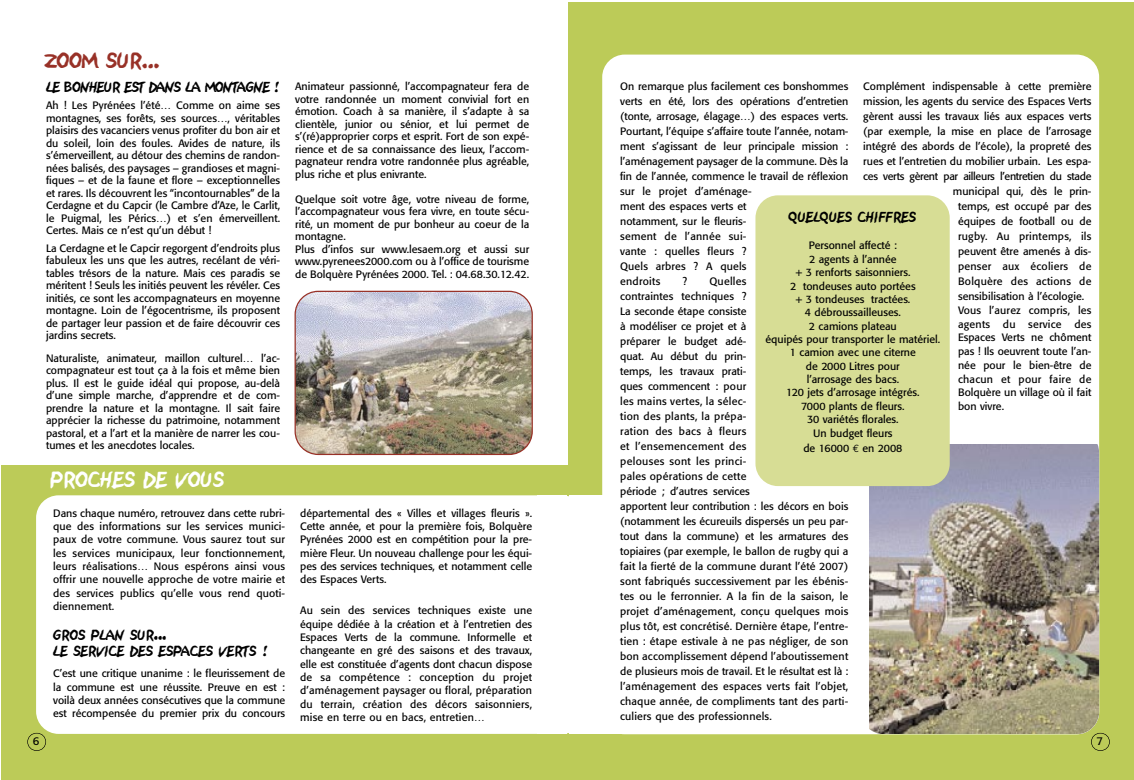
<style>
.page{position:relative;width:1134px;height:780px;background:#fff}
.page>*{position:absolute;margin:0;border:0;box-sizing:border-box;transform-origin:0 0}
.t1{font:18.75px "Sand";color:#fff}
.t2{font:18.75px "Sand";color:#983127}
.t3{font:12.5px/16.2px "Sand";color:#000}
.t4{font:12.5px "Sand";letter-spacing:-.035em;color:#000}
.t5{font:11.25px "Formata";color:#000}
.t6{font:10.62px/15px "Formata";color:#000;text-align:justify}
.t7{font:10.62px "Formata";letter-spacing:.025em;color:#000}
.t8{font:10.62px "Formata";letter-spacing:-.03em;color:#000}
.s1{font-family:"Euro Mono"}
</style>
<div class="page">
<div style="left:568px;top:2px;width:566px;height:778px;background:#bccb58"></div>
<div style="left:568px;top:495px;width:91px;height:239px;background:#fff"></div>
<div style="left:602px;top:55px;width:497px;height:679px;background:#fff;border-radius:22px"></div>
<img style="left:870px;top:444px;width:229px;height:289px">
<div style="left:755px;top:195px;width:195px;height:291px;background:#d7dd95;border-radius:22px"></div>
<div style="left:1091px;top:732px;width:19px;height:18px;border:1px solid #000;border-radius:9px"></div>
<div style="left:1px;top:465px;width:568px;height:315px;background:#bccb58"></div>
<div style="left:36px;top:495px;width:549px;height:238px;background:#fff;border-radius:23px"></div>
<img style="left:295px;top:291px;width:238px;height:164px">
<div style="left:27px;top:732px;width:19px;height:18px;border:1px solid #000;border-radius:9px"></div>
<p class="t2" style="left:44px;top:51px;width:115px">ZOOM SUR…</p>
<p class="t4" style="left:46px;top:80px;width:236px">LE BONHEUR EST DANS LA MONTAGNE !</p>
<p class="t6" style="left:46px;top:99px;width:236px;line-height:12.5px">Ah ! Les Pyrénées l’été… Comme on aime ses montagnes, ses forêts, ses sources…, véritables plaisirs des vacanciers venus profiter du bon air et du soleil, loin des foules. Avides de nature, ils s’émerveillent, au détour des chemins de randon&shy;nées balisés, des paysages – grandioses et magni&shy;fiques – et de la faune et flore – exceptionnelles et rares. Ils découvrent les “incontournables” de la Cerdagne et du Capcir (le Cambre d’Aze, le Carlit, le Puigmal, les Pérics…) et s’en émerveillent.<br>Certes. Mais ce n’est qu’un début !</p>
<p class="t6" style="left:46px;top:241px;width:236px;line-height:12.5px">La Cerdagne et le Capcir regorgent d’endroits plus fabuleux les uns que les autres, recélant de véri&shy;tables trésors de la nature. Mais ces paradis se méritent ! Seuls les initiés peuvent les révéler. Ces initiés, ce sont les accompagnateurs en moyenne montagne. Loin de l’égocentrisme, ils proposent de partager leur passion et de faire découvrir ces jardins secrets.</p>
<p class="t6" style="left:46px;top:351px;width:236px;line-height:12.5px">Naturaliste, animateur, maillon culturel… l’ac&shy;compagnateur est tout ça à la fois et même bien plus. Il est le guide idéal qui propose, au-delà d’une simple marche, d’apprendre et de com&shy;prendre la nature et la montagne. Il sait faire apprécier la richesse du patrimoine, notamment pastoral, et a l’art et la manière de narrer les cou&shy;tumes et les anecdotes locales.</p>
<p class="t1" style="left:51px;top:469px;width:175px">PROCHES DE VOUS</p>
<p class="t5" style="left:33px;top:734px;width:8px">6</p>
<p class="t6" style="left:53px;top:506px;width:234px;line-height:13.4px">Dans chaque numéro, retrouvez dans cette rubri&shy;que des informations sur les services munici&shy;paux de votre commune. Vous saurez tout sur les services municipaux, leur fonctionnement, leurs réalisations… Nous espérons ainsi vous offrir une nouvelle approche de votre mairie et des services publics qu’elle vous rend quoti&shy;diennement.</p>
<p class="t3" style="left:53px;top:627px;width:217px">GROS PLAN SUR...<br>LE SERVICE DES ESPACES VERTS !</p>
<p class="t6" style="left:53px;top:666px;width:234px;line-height:13.4px">C’est une critique unanime : le fleurissement de la commune est une réussite. Preuve en est : voilà deux années consécutives que la commune est récompensée du premier prix du concours</p>
<p class="t6" style="left:295px;top:80px;width:236px;line-height:12.5px">Animateur passionné, l’accompagnateur fera de votre randonnée un moment convivial fort en émotion. Coach à sa manière, il s’adapte à sa clientèle, junior ou sénior, et lui permet de s’(ré)approprier corps et esprit. Fort de son expé&shy;rience et de sa connaissance des lieux, l’accom&shy;pagnateur rendra votre randonnée plus agréable, plus riche et plus enivrante.</p>
<p class="t6" style="left:295px;top:192px;width:236px;line-height:12.5px;text-align:left">Quelque soit votre âge, votre niveau de forme, l’accompagnateur vous fera vivre, en toute sécu&shy;rité, un moment de pur bonheur au coeur de la montagne.<br>Plus d’infos sur www.lesaem.org et aussi sur www.pyrenees2000.com ou à l’office de tourisme de Bolquère Pyrénées 2000. Tel. : 04.68.30.12.42.</p>
<p class="t6" style="left:300px;top:506px;width:233px;line-height:13.4px">départemental des « Villes et villages fleuris ».<br>Cette année, et pour la première fois, Bolquère Pyrénées 2000 est en compétition pour la pre&shy;mière Fleur. Un nouveau challenge pour les équi&shy;pes des services techniques, et notamment celle des Espaces Verts.</p>
<p class="t6" style="left:300px;top:603px;width:234px;line-height:13.4px">Au sein des services techniques existe une équipe dédiée à la création et à l’entretien des Espaces Verts de la commune. Informelle et changeante en gré des saisons et des travaux, elle est constituée d’agents dont chacun dispose de sa compétence : conception du projet d’aménagement paysager ou floral, préparation du terrain, création des décors saisonniers, mise en terre ou en bacs, entretien…</p>
<p class="t6" style="left:620px;top:79px;width:230px;text-align:left">On remarque plus facilement ces bonshommes verts en été, lors des opérations d’entretien (tonte, arrosage, élagage…) des espaces verts.<br>Pourtant, l’équipe s’affaire toute l’année, notam&shy;ment s’agissant de leur principale mission : l’aménagement paysager de la commune. Dès la fin de l’année, commence le travail de réflexion sur le projet d’aménage-<br>ment des espaces verts et<br>notamment, sur le fleuris-<br>sement de l’année sui-<br>vante : quelles fleurs ?<br>Quels arbres ? A quels<br>endroits</p>
<p class="t6" style="left:863px;top:79px;width:230px">Complément indispensable à cette première</p>
<p class="t6" style="left:863px;top:94px;width:230px">mission, les agents du service des Espaces Verts</p>
<p class="t6" style="left:863px;top:109px;width:230px">gèrent aussi les travaux liés aux espaces verts</p>
<p class="t6" style="left:863px;top:124px;width:230px">(par exemple, la mise en place de l’arrosage</p>
<p class="t6" style="left:863px;top:139px;width:230px">intégré des abords de l’école), la propreté des</p>
<p class="t6" style="left:863px;top:154px;width:230px">rues et l’entretien du mobilier urbain. Les espa-</p>
<p class="t8" style="left:863px;top:170px;width:230px">ces verts gèrent par ailleurs l’entretien du stade</p>
<p class="t6" style="left:953px;top:184px;width:140px">municipal qui, dès le prin-</p>
<p class="t6" style="left:958px;top:199px;width:135px">temps, est occupé par des</p>
<p class="t6" style="left:958px;top:214px;width:135px">équipes de football ou de</p>
<p class="t7" style="left:958px;top:230px;width:135px">rugby. Au printemps, ils</p>
<p class="t6" style="left:958px;top:244px;width:135px">peuvent être amenés à dis-</p>
<p class="t7" style="left:958px;top:260px;width:135px">penser aux écoliers de</p>
<p class="t7" style="left:958px;top:275px;width:135px">Bolquère des actions de</p>
<p class="t6" style="left:958px;top:289px;width:128px">sensibilisation à l’écologie.</p>
<p class="t6" style="left:958px;top:303px;width:135px;line-height:13.8px">Vous l’aurez compris, les agents du service des Espaces Verts ne chôment pas ! Ils oeuvrent toute l’an&shy;née pour le bien-être de chacun et pour faire de Bolquère un village où il fait bon vivre.</p>
<p class="t3" style="left:790px;top:210px;width:128px">QUELQUES CHIFFRES</p>
<p class="t6" style="left:765px;top:239px;width:176px;line-height:13.4px;text-align:center">Personnel affecté :<br>2 agents à l’année<br>+ 3 renforts saisonniers.<br>2 tondeuses auto portées<br>+ 3 tondeuses tractées.<br>4 débroussailleuses.<br>2 camions plateau<br>équipés pour transporter le matériel.<br>1 camion avec une citerne<br>de 2000 Litres pour<br>l’arrosage des bacs.<br>120 jets d’arrosage intégrés.<br>7000 plants de fleurs.<br>30 variétés florales.<br>Un budget fleurs</p>
<p class="t6" style="left:803px;top:441px;width:101px">de 16000 <span class="s1">€</span> en 2008</p>
<p class="t6" style="left:620px;top:274px;width:230px;text-align:left;text-indent:89px">Quelles<br>contraintes techniques ?<br>La seconde étape consiste<br>à modéliser ce projet et à<br>préparer le budget adé-<br>quat. Au début du prin-<br>temps, les travaux prati-<br>ques commencent : pour<br>les mains vertes, la sélec-<br>tion des plants, la prépa-<br>ration des bacs à fleurs<br>et l’ensemencement des<br>pelouses sont les princi-<br>pales opérations de cette<br>période ; d’autres services<br>apportent leur contribution : les décors en bois (notamment les écureuils dispersés un peu par&shy;tout dans la commune) et les armatures des topiaires (par exemple, le ballon de rugby qui a fait la fierté de la commune durant l’été 2007) sont fabriqués successivement par les ébénis&shy;tes ou le ferronnier. A la fin de la saison, le projet d’aménagement, conçu quelques mois plus tôt, est concrétisé. Dernière étape, l’entre&shy;tien : étape estivale à ne pas négliger, de son bon accomplissement dépend l’aboutissement de plusieurs mois de travail. Et le résultat est là : l’aménagement des espaces verts fait l’objet, chaque année, de compliments tant des parti&shy;culiers que des professionnels.</p>
<p class="t6" style="left:683px;top:274px;width:6px">?</p>
<p class="t5" style="left:1097px;top:734px;width:8px">7</p>
</div>
